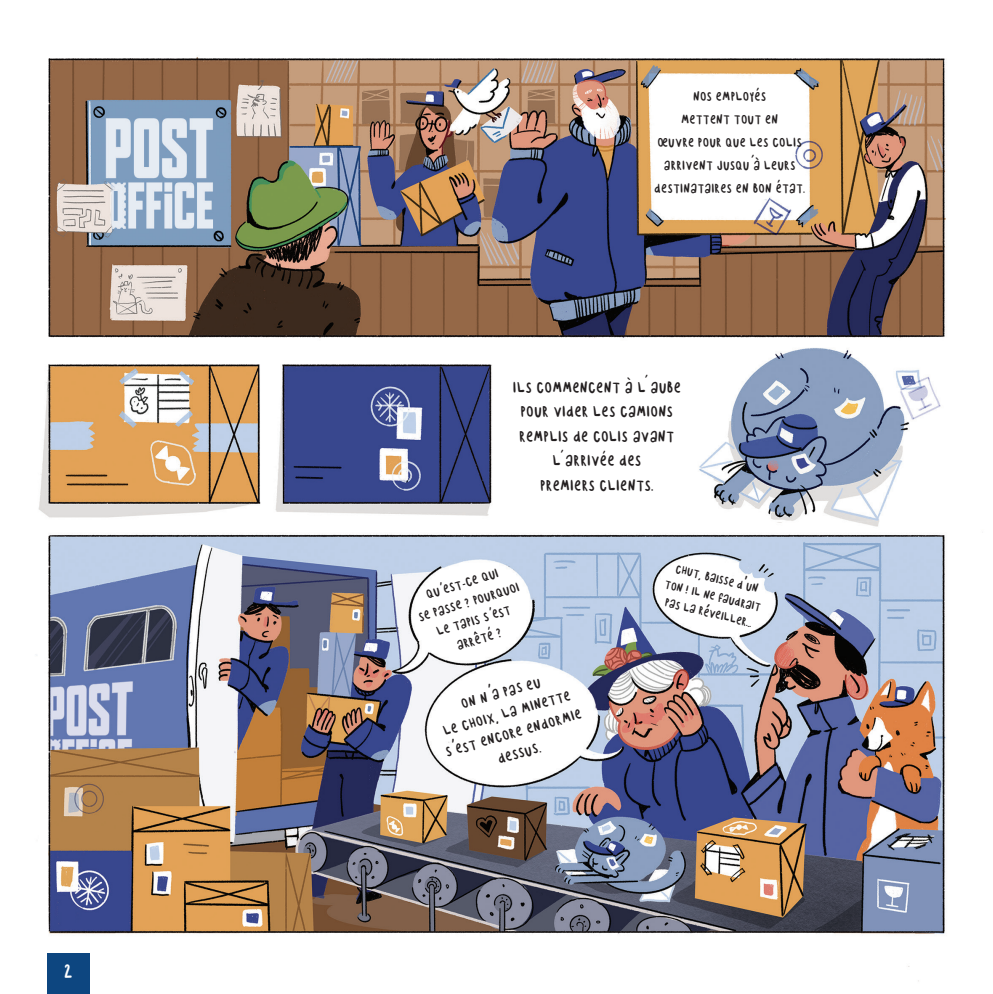
<style>
.page{position:relative;width:993px;height:994px;background:#fff}
.page>*{position:absolute;margin:0;border:0;box-sizing:border-box;transform-origin:0 0}
.t1{font:28px "MOLOKO Y Regular";color:#fff}
.t2{font:22.75px/24.5px "MOLOKO Y Regular";letter-spacing:.01em;color:#231f20;text-align:center;scale:.96 1}
.t3{font:21px/21px "MOLOKO Y Regular";color:#231f20;text-align:center;scale:.96 1}
.t4{font:19.07px/22.9px "MOLOKO Y Regular";letter-spacing:.01em;color:#231f20;text-align:center;scale:.96 1}
.t5{font:17.5px/17.5px "MOLOKO Y Regular";color:#231f20;text-align:center;scale:.96 1}
</style>
<div class="page">
<img style="left:36px;top:57px;width:910px;height:937px">
<div style="left:47px;top:953px;width:42px;height:41px;background:#0d4680"></div>
<svg style="left:755px;top:87px;width:4px;height:4px"></svg>
<svg style="left:776px;top:179px;width:4px;height:4px"></svg>
<svg style="left:750px;top:155px;width:9px;height:5px"></svg>
<svg style="left:644px;top:375px;width:4px;height:3px"></svg>
<svg style="left:602px;top:450px;width:4px;height:4px"></svg>
<svg style="left:627px;top:377px;width:4px;height:3px"></svg>
<svg style="left:560px;top:449px;width:3px;height:4px"></svg>
<svg style="left:439px;top:581px;width:3px;height:4px"></svg>
<svg style="left:488px;top:606px;width:3px;height:4px"></svg>
<svg style="left:487px;top:626px;width:3px;height:4px"></svg>
<svg style="left:487px;top:683px;width:4px;height:5px"></svg>
<svg style="left:451px;top:738px;width:3px;height:4px"></svg>
<svg style="left:744px;top:575px;width:4px;height:5px"></svg>
<svg style="left:705px;top:603px;width:5px;height:4px"></svg>
<svg style="left:473px;top:631px;width:5px;height:4px"></svg>
<h1 class="t1" style="left:64px;top:960px;width:11px">2</h1>
<p class="t4" style="left:654px;top:85px;width:159px">Nos employes<br>mettent tout en<br>oe uvre pour que les colis arrivent jusqu a leurs destinataires en bon etat.</p>
<p class="t2" style="left:512px;top:374px;width:177px">Ils commencent a l aube pour vider les camions remplis de colis avant l arrivee des<br>premiers clients.</p>
<p class="t4" style="left:410px;top:589px;width:111px;line-height:19.2px;rotate:-17deg">Qu est-ce qui<br>se passe ? Pourquoi le tapis s est arrete ?</p>
<p class="t3" style="left:431px;top:701px;width:148px;rotate:-16deg">On n a pas eu<br>le choix, la minette s est encore endormie dessus.</p>
<p class="t5" style="left:671px;top:558px;width:104px;rotate:14deg">Chut, baisse d un ton ! Il ne faudrait pas la reveiller...</p>
</div>
